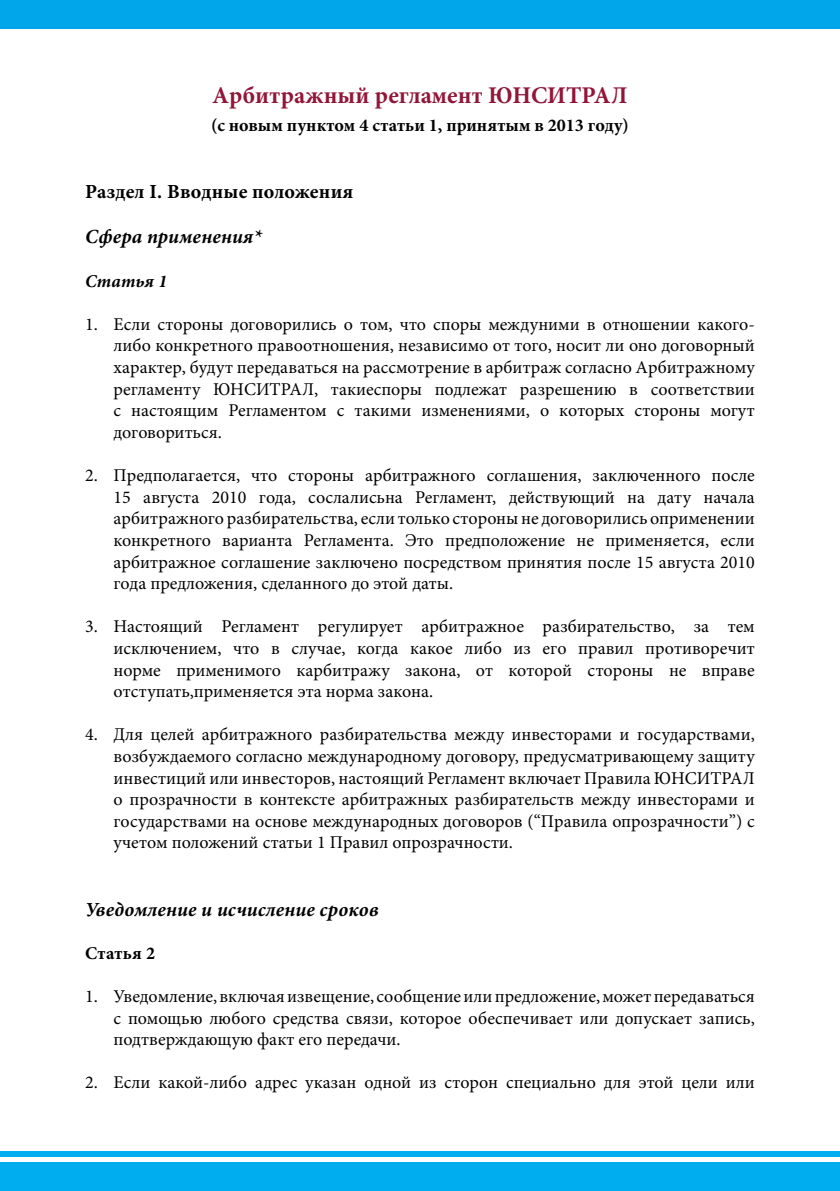
<style>
.page{position:relative;width:840px;height:1191px;background:#fff}
.page>*{position:absolute;margin:0;border:0;box-sizing:border-box;transform-origin:0 0}
.t1{font:700 24px "Minion Pro";color:#911638}
.t2{font:italic 700 20px "Minion Pro";letter-spacing:.01em;color:#000}
.t3{font:700 20px "Minion Pro";letter-spacing:.005em;color:#000}
.t4{font:18px/21.6px "Minion Pro";color:#000;text-align:justify}
.t5{font:700 18px "Minion Pro";color:#000}
.t6{font:italic 700 18px "Minion Pro";letter-spacing:.01em;color:#000}
</style>
<div class="page">
<div style="left:0;top:1162px;width:839px;height:29px;background:#00aeef"></div>
<div style="left:0;top:1151px;width:839px;height:6px;background:#00aeef"></div>
<div style="left:0;top:0;width:839px;height:28px;background:#00a6e9"></div>
<h1 class="t1" style="left:212px;top:78px;width:417px">Арбитражный регламент ЮНСИТРАЛ</h1>
<p class="t5" style="left:211px;top:112px;width:419px">(с новым пунктом 4 статьи 1, принятым в 2013 году)</p>
<p class="t3" style="left:85px;top:177px;width:270px">Раздел I. Вводные положения</p>
<p class="t2" style="left:85px;top:223px;width:178px">Сфера применения*</p>
<p class="t6" style="left:85px;top:268px;width:84px">Статья 1</p>
<p class="t4" style="left:113px;top:313px;width:642px;text-indent:-28px">1. Если стороны договорились о том, что споры междуними в отношении какого&shy;либо конкретного правоотношения, независимо от того, носит ли оно договорный характер, будут передаваться на рассмотрение в арбитраж согласно Арбитражному регламенту ЮНСИТРАЛ, такиеспоры подлежат разрешению в соответствии с настоящим Регламентом с такими изменениями, о которых стороны могут договориться.</p>
<p class="t4" style="left:113px;top:464px;width:642px;text-indent:-28px">2. Предполагается, что стороны арбитражного соглашения, заключенного после 15 августа 2010 года, сослалисьна Регламент, действующий на дату начала арбитражного разбирательства, если только стороны не договорились оприменении конкретного варианта Регламента. Это предположение не применяется, если арбитражное соглашение заключено посредством принятия после 15 августа 2010 года предложения, сделанного до этой даты.</p>
<p class="t4" style="left:113px;top:616px;width:642px;text-indent:-28px">3. Настоящий Регламент регулирует арбитражное разбирательство, за тем исключением, что в случае, когда какое либо из его правил противоречит норме применимого карбитражу закона, от которой стороны не вправе отступать,применяется эта норма закона.</p>
<p class="t4" style="left:113px;top:724px;width:642px;text-indent:-28px">4. Для целей арбитражного разбирательства между инвесторами и государствами, возбуждаемого согласно международному договору, предусматривающему защиту инвестиций или инвесторов, настоящий Регламент включает Правила ЮНСИТРАЛ о прозрачности в контексте арбитражных разбирательств между инвесторами и государствами на основе международных договоров (“Правила опрозрачности”) с учетом положений статьи 1 Правил опрозрачности.</p>
<p class="t2" style="left:85px;top:895px;width:295px">Уведомление и исчисление сроков</p>
<p class="t5" style="left:85px;top:940px;width:71px">Статья 2</p>
<p class="t4" style="left:113px;top:985px;width:642px;text-indent:-28px">1. Уведомление, включая извещение, сообщение или предложение, может передаваться с помощью любого средства связи, которое обеспечивает или допускает запись, подтверждающую факт его передачи.</p>
<p class="t4" style="left:85px;top:1072px;width:671px">2. Если какой-либо адрес указан одной из сторон специально для этой цели или</p>
</div>
